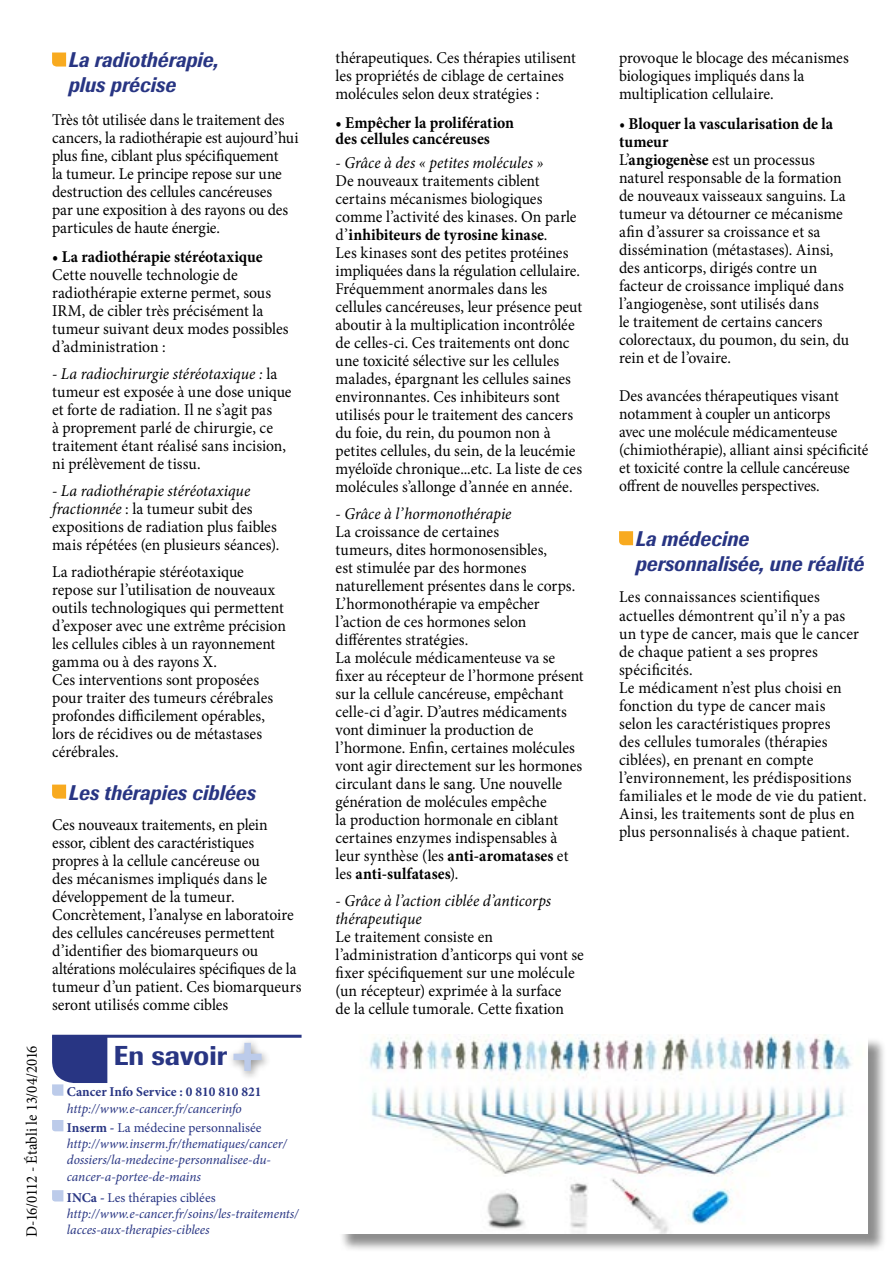
<style>
.page{position:relative;width:893px;height:1263px;background:#fff}
.page>*{position:absolute;margin:0;border:0;box-sizing:border-box;transform-origin:0 0}
.t1{font:500 27px "Imago";color:#283583}
.t2{font:italic 500 21px/25.2px "Imago";letter-spacing:.01em;color:#283583;scale:.9 1}
.t3{font:16.5px/18px "Minion Pro";color:#000;scale:.95 1}
.t4{font:16.5px/18px "Minion Pro";color:#000;scale:.94 1}
.t5{font:italic 16.5px/18px "Minion Pro";color:#000;scale:.95 1}
.t6{font:700 16.5px/16.5px "Minion Pro";letter-spacing:-.005em;color:#000;scale:.95 1}
.t7{font:15.75px "Minion Pro";letter-spacing:-.01em;color:#000;scale:.95 1}
.t8{font:italic 13.5px/16.2px "Minion Pro";letter-spacing:-.005em;color:#283583}
.t9{font:700 13.5px "Minion Pro";color:#283583}
.s1{font-style:italic}
.s2{font-weight:700;font-style:normal}
.s3{font-style:normal}
.s4{font-weight:700}
</style>
<div class="page">
<svg style="left:52px;top:784px;width:14px;height:15px"></svg>
<svg style="left:52px;top:1120px;width:11px;height:11px"></svg>
<svg style="left:52px;top:1190px;width:11px;height:11px"></svg>
<svg style="left:52px;top:1038px;width:55px;height:58px"></svg>
<hr style="left:52px;top:1035px;width:250px;height:3px;background:#283583">
<div style="left:228px;top:1037px;width:43px;height:44px;background:#000;opacity:.45"></div>
<svg style="left:233px;top:1042px;width:29px;height:30px"></svg>
<div style="left:339px;top:1037px;width:548px;height:215px;background:#000;opacity:.45"></div>
<img style="left:339px;top:1035px;width:528px;height:198px">
<svg style="left:52px;top:53px;width:14px;height:14px"></svg>
<svg style="left:619px;top:531px;width:14px;height:14px"></svg>
<p class="t2" style="left:69px;top:47px;width:168px">La radiothérapie, plus précise</p>
<p class="t3" style="left:52px;top:111px;width:261px">Très tôt utilisée dans le traitement des cancers, la radiothérapie est aujourd’hui plus fine, ciblant plus spécifiquement<br>la tumeur. Le principe repose sur une destruction des cellules cancéreuses<br>par une exposition à des rayons ou des particules de haute énergie.</p>
<p class="t6" style="left:52px;top:248px;width:223px">• La radiothérapie stéréotaxique</p>
<p class="t3" style="left:52px;top:265px;width:250px">Cette nouvelle technologie de radiothérapie externe permet, sous<br>IRM, de cibler très précisément la tumeur suivant deux modes possibles d’administration :</p>
<p class="t3" style="left:52px;top:364px;width:254px"><span class="s1">- La radiochirurgie stéréotaxique :</span> la tumeur est exposée à une dose unique et forte de radiation. Il ne s’agit pas<br>à proprement parlé de chirurgie, ce traitement étant réalisé sans incision, ni prélèvement de tissu.</p>
<p class="t3" style="left:52px;top:481px;width:241px"><span class="s1">- La radiothérapie stéréotaxique fractionnée</span> : la tumeur subit des expositions de radiation plus faibles mais répétées (en plusieurs séances).</p>
<p class="t3" style="left:52px;top:562px;width:248px">La radiothérapie stéréotaxique repose sur l’utilisation de nouveaux outils technologiques qui permettent d’exposer avec une extrême précision les cellules cibles à un rayonnement gamma ou à des rayons X.<br>Ces interventions sont proposées pour traiter des tumeurs cérébrales profondes difficilement opérables, lors de récidives ou de métastases cérébrales.</p>
<p class="t2" style="left:69px;top:780px;width:209px">Les thérapies ciblées</p>
<p class="t3" style="left:52px;top:815px;width:264px">Ces nouveaux traitements, en plein essor, ciblent des caractéristiques propres à la cellule cancéreuse ou<br>des mécanismes impliqués dans le développement de la tumeur.<br>Concrètement, l’analyse en laboratoire des cellules cancéreuses permettent d’identifier des biomarqueurs ou altérations moléculaires spécifiques de la tumeur d’un patient. Ces biomarqueurs seront utilisés comme cibles</p>
<p class="t7" style="left:21px;top:1237px;width:203px;rotate:-90deg">D-16/0112 - Établi le 13/04/2016</p>
<h1 class="t1" style="left:114px;top:1038px;width:115px">En savoir</h1>
<p class="t9" style="left:67px;top:1082px;width:196px">Cancer Info Service : 0 810 810 821</p>
<p class="t8" style="left:67px;top:1098px;width:196px;line-height:19.5px">http://www.e-cancer.fr/cancerinfo<br><span class="s2">Inserm -</span> <span class="s3">La médecine personnalisée</span></p>
<p class="t8" style="left:67px;top:1136px;width:222px">http://www.inserm.fr/thematiques/cancer/ dossiers/la-medecine-personnalisee-du&shy;cancer-a-portee-de-mains</p>
<p class="t8" style="left:67px;top:1189px;width:233px"><span class="s2">INCa -</span> <span class="s3">Les thérapies ciblées </span>http://www.e-cancer.fr/soins/les-traitements/ lacces-aux-therapies-ciblees</p>
<p class="t3" style="left:336px;top:49px;width:254px">thérapeutiques. Ces thérapies utilisent les propriétés de ciblage de certaines molécules selon deux stratégies :</p>
<p class="t6" style="left:336px;top:114px;width:189px">• Empêcher la prolifération des cellules cancéreuses</p>
<p class="t5" style="left:336px;top:154px;width:220px">- Grâce à des « petites molécules »</p>
<p class="t3" style="left:336px;top:172px;width:261px">De nouveaux traitements ciblent certains mécanismes biologiques comme l’activité des kinases. On parle d’<span class="s4">inhibiteurs de tyrosine kinase</span>.<br>Les kinases sont des petites protéines impliquées dans la régulation cellulaire.<br>Fréquemment anormales dans les cellules cancéreuses, leur présence peut aboutir à la multiplication incontrôlée de celles-ci. Ces traitements ont donc une toxicité sélective sur les cellules malades, épargnant les cellules saines environnantes. Ces inhibiteurs sont utilisés pour le traitement des cancers du foie, du rein, du poumon non à petites cellules, du sein, de la leucémie myéloïde chronique...etc. La liste de ces molécules s’allonge d’année en année.</p>
<p class="t5" style="left:336px;top:505px;width:187px">- Grâce à l’hormonothérapie</p>
<p class="t3" style="left:336px;top:523px;width:263px">La croissance de certaines<br>tumeurs, dites hormonosensibles,<br>est stimulée par des hormones naturellement présentes dans le corps.<br>L’hormonothérapie va empêcher l’action de ces hormones selon différentes stratégies.<br>La molécule médicamenteuse va se fixer au récepteur de l’hormone présent sur la cellule cancéreuse, empêchant celle-ci d’agir. D’autres médicaments vont diminuer la production de l’hormone. Enfin, certaines molécules vont agir directement sur les hormones circulant dans le sang. Une nouvelle génération de molécules empêche<br>la production hormonale en ciblant certaines enzymes indispensables à leur synthèse (les <span class="s4">anti-aromatases</span> et les <span class="s4">anti-sulfatases</span>).</p>
<p class="t5" style="left:336px;top:892px;width:228px">- Grâce à l’action ciblée d’anticorps thérapeutique</p>
<p class="t3" style="left:336px;top:928px;width:263px">Le traitement consiste en l’administration d’anticorps qui vont se fixer spécifiquement sur une molécule (un récepteur) exprimée à la surface<br>de la cellule tumorale. Cette fixation</p>
<p class="t3" style="left:619px;top:49px;width:243px">provoque le blocage des mécanismes biologiques impliqués dans la multiplication cellulaire.</p>
<p class="t3" style="left:619px;top:115px;width:244px"><span class="s1">•</span> <span class="s4">Bloquer la vascularisation de la tumeur<br></span>L’<span class="s4">angiogenèse</span> est un processus naturel responsable de la formation de nouveaux vaisseaux sanguins. La tumeur va détourner ce mécanisme afin d’assurer sa croissance et sa dissémination (métastases). Ainsi, des anticorps, dirigés contre un facteur de croissance impliqué dans l’angiogenèse, sont utilisés dans<br>le traitement de certains cancers colorectaux, du poumon, du sein, du rein et de l’ovaire.</p>
<p class="t4" style="left:619px;top:386px;width:267px">Des avancées thérapeutiques visant notamment à coupler un anticorps<br>avec une molécule médicamenteuse (chimiothérapie), alliant ainsi spécificité et toxicité contre la cellule cancéreuse offrent de nouvelles perspectives.</p>
<p class="t2" style="left:636px;top:526px;width:255px">La médecine personnalisée, une réalité</p>
<p class="t3" style="left:619px;top:588px;width:262px">Les connaissances scientifiques actuelles démontrent qu’il n’y a pas un type de cancer, mais que le cancer de chaque patient a ses propres spécificités.<br>Le médicament n’est plus choisi en fonction du type de cancer mais<br>selon les caractéristiques propres<br>des cellules tumorales (thérapies ciblées), en prenant en compte l’environnement, les prédispositions familiales et le mode de vie du patient.<br>Ainsi, les traitements sont de plus en plus personnalisés à chaque patient.</p>
</div>
